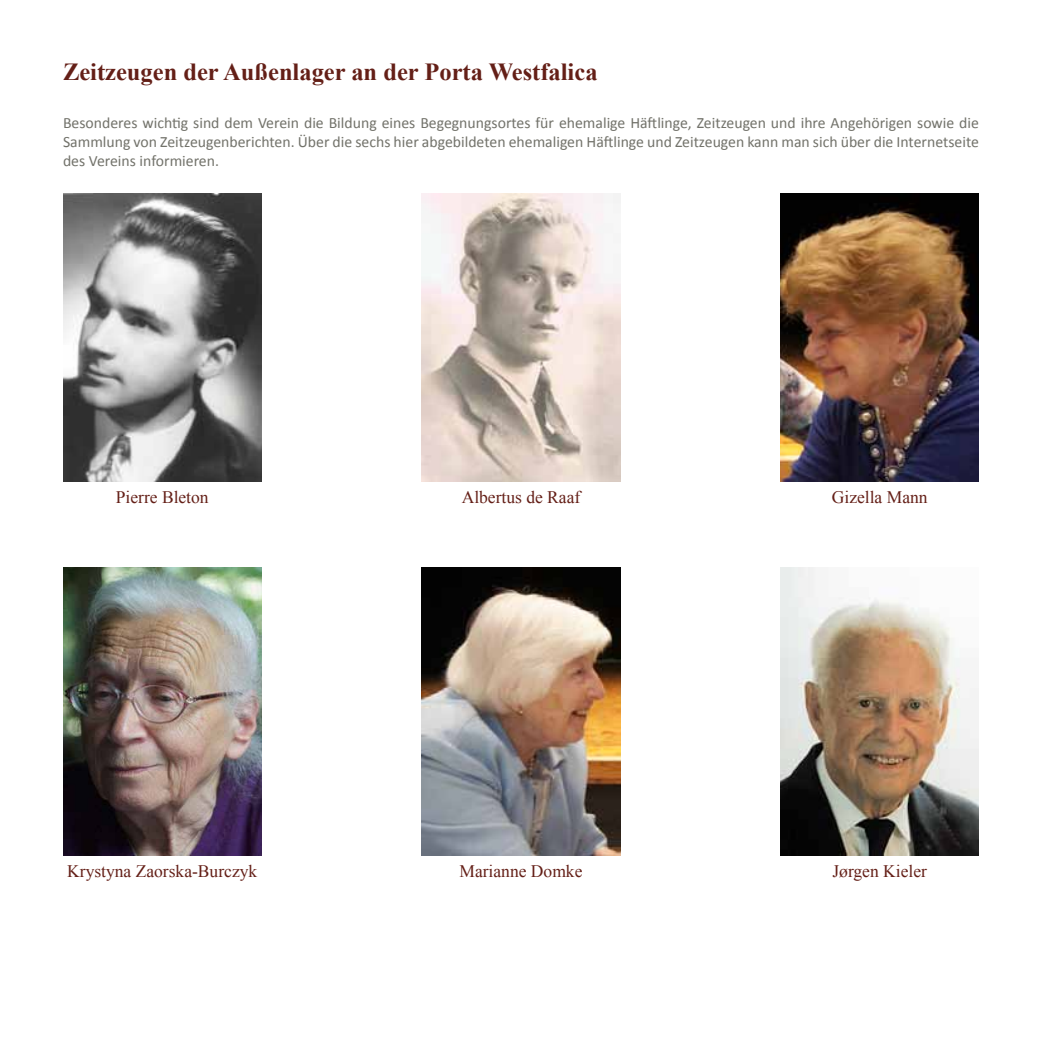
<style>
.page{position:relative;width:1042px;height:1042px;background:#fff}
.page>*{position:absolute;margin:0;border:0;box-sizing:border-box;transform-origin:0 0}
.t1{font:700 24.5px "Times New Roman";color:#641f17}
.t2{font:17.5px "Times New Roman";color:#641f17}
.t3{font:15.75px/18.9px "Calibri";color:#72726a;text-align:justify}
</style>
<div class="page">
<img style="left:780px;top:193px;width:199px;height:288px">
<img style="left:780px;top:567px;width:199px;height:288px">
<img style="left:63px;top:193px;width:198px;height:288px">
<img style="left:63px;top:567px;width:198px;height:288px">
<img style="left:422px;top:193px;width:198px;height:288px">
<img style="left:422px;top:567px;width:198px;height:288px">
<h1 class="t1" style="left:63px;top:55px;width:536px">Zeitzeugen der Außenlager an der Porta Westfalica</h1>
<p class="t3" style="left:63px;top:113px;width:917px">Besonderes wichtig sind dem Verein die Bildung eines Begegnungsortes für ehemalige Häftlinge, Zeitzeugen und ihre Angehörigen sowie die Sammlung von Zeitzeugenberichten. Über die sechs hier abgebildeten ehemaligen Häftlinge und Zeitzeugen kann man sich über die Internetseite des Vereins informieren.</p>
<p class="t2" style="left:116px;top:486px;width:94px">Pierre Bleton</p>
<p class="t2" style="left:462px;top:486px;width:120px">Albertus de Raaf</p>
<p class="t2" style="left:832px;top:486px;width:97px">Gizella Mann</p>
<p class="t2" style="left:67px;top:859px;width:192px">Krystyna Zaorska-Burczyk</p>
<p class="t2" style="left:459px;top:859px;width:124px">Marianne Domke</p>
<p class="t2" style="left:832px;top:859px;width:96px">Jørgen Kieler</p>
</div>
